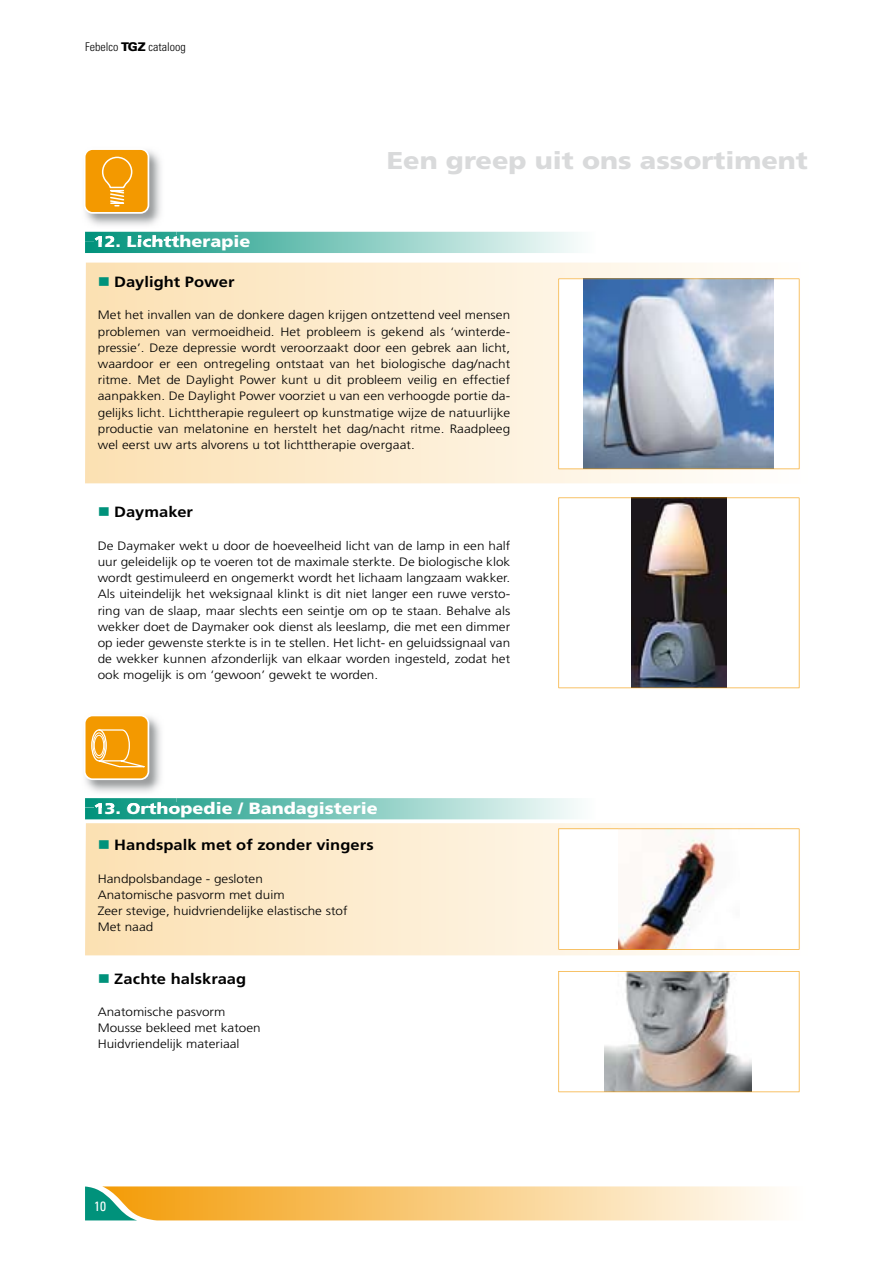
<style>
.page{position:relative;width:893px;height:1263px;background:#fff}
.page>*{position:absolute;margin:0;border:0;box-sizing:border-box;transform-origin:0 0}
.t1{font:900 24.3px "Frutiger LT Std";color:#d9dadb;scale:1.11 1}
.t2{font:900 16.2px "Frutiger LT Std";color:#fff;scale:1.11 1}
.t3{font:700 14.85px "Frutiger LT Std";letter-spacing:.005em;color:#000;scale:1.11 1}
.t4{font:condensed 13.5px "Univers LT Std";color:#fff}
.t5{font:300 12.15px/16.2px "Frutiger LT Std";color:#000;text-align:justify;scale:1.11 1}
.t6{font:300 condensed 12px "Univers LT Std";color:#000}
.s1{font-weight:900;font-stretch:normal}
.s2{color:#00927b}
</style>
<div class="page">
<svg style="left:85px;top:1186px;width:692px;height:34px;background:#efcb84"></svg>
<svg style="left:85px;top:232px;width:493px;height:21px;background:#83cabf"></svg>
<svg style="left:85px;top:798px;width:493px;height:21px;background:#84cabf"></svg>
<svg style="left:85px;top:263px;width:715px;height:220px;background:#fceacc"></svg>
<svg style="left:558px;top:279px;width:241px;height:190px"></svg>
<svg style="left:558px;top:497px;width:241px;height:191px"></svg>
<svg style="left:85px;top:823px;width:715px;height:132px;background:#fceacc"></svg>
<svg style="left:558px;top:828px;width:241px;height:122px"></svg>
<svg style="left:558px;top:971px;width:241px;height:121px"></svg>
<img style="left:85px;top:150px;width:92px;height:82px">
<img style="left:85px;top:232px;width:92px;height:9px">
<img style="left:95px;top:235px;width:82px;height:6px">
<div style="left:85px;top:149px;width:63px;height:64px;background:#f39900;border-radius:8px"></div>
<div style="left:84px;top:148px;width:65px;height:66px;border:2px solid #fff;border-radius:8px"></div>
<svg style="left:101px;top:156px;width:32px;height:50px"></svg>
<img style="left:85px;top:716px;width:76px;height:77px">
<img style="left:85px;top:798px;width:92px;height:9px">
<img style="left:95px;top:802px;width:82px;height:5px">
<div style="left:85px;top:715px;width:63px;height:64px;background:#f39900;border-radius:8px"></div>
<div style="left:84px;top:715px;width:65px;height:65px;border:2px solid #fff;border-radius:8px"></div>
<svg style="left:91px;top:729px;width:62px;height:39px"></svg>
<div style="left:93px;top:732px;width:12px;height:26px;border:1px solid #fff;border-radius:50%"></div>
<div style="left:94px;top:735px;width:10px;height:21px;border:1px solid #fff;border-radius:50%"></div>
<p class="t6" style="left:85px;top:40px;width:102px">Febelco <span class="s1">TGZ</span> cataloog</p>
<h1 class="t1" style="left:387px;top:146px;width:381px">Een greep uit ons assortiment</h1>
<h2 class="t2" style="left:94px;top:232px;width:143px">12. Lichttherapie</h2>
<p class="t3" style="left:98px;top:273px;width:125px"><span class="s2">■</span> Daylight Power</p>
<p class="t5" style="left:98px;top:307px;width:373px">Met het invallen van de donkere dagen krijgen ontzettend veel mensen problemen van vermoeidheid. Het probleem is gekend als ‘winterde&shy;pressie’. Deze depressie wordt veroorzaakt door een gebrek aan licht, waardoor er een ontregeling ontstaat van het biologische dag/nacht ritme. Met de Daylight Power kunt u dit probleem veilig en effectief aanpakken. De Daylight Power voorziet u van een verhoogde portie da&shy;gelijks licht. Lichttherapie reguleert op kunstmatige wijze de natuurlijke productie van melatonine en herstelt het dag/nacht ritme. Raadpleeg wel eerst uw arts alvorens u tot lichttherapie overgaat.</p>
<p class="t3" style="left:98px;top:503px;width:87px"><span class="s2">■</span> Daymaker</p>
<p class="t5" style="left:98px;top:538px;width:373px">De Daymaker wekt u door de hoeveelheid licht van de lamp in een half uur geleidelijk op te voeren tot de maximale sterkte. De biologische klok wordt gestimuleerd en ongemerkt wordt het lichaam langzaam wakker.<br>Als uiteindelijk het weksignaal klinkt is dit niet langer een ruwe versto&shy;ring van de slaap, maar slechts een seintje om op te staan. Behalve als wekker doet de Daymaker ook dienst als leeslamp, die met een dimmer op ieder gewenste sterkte is in te stellen. Het licht- en geluidssignaal van de wekker kunnen afzonderlijk van elkaar worden ingesteld, zodat het ook mogelijk is om ‘gewoon’ gewekt te worden.</p>
<h2 class="t2" style="left:94px;top:799px;width:258px">13. Orthopedie / Bandagisterie</h2>
<p class="t3" style="left:98px;top:836px;width:250px"><span class="s2">■</span> Handspalk met of zonder vingers</p>
<p class="t5" style="left:98px;top:871px;width:227px;text-align:left">Handpolsbandage - gesloten<br>Anatomische pasvorm met duim<br>Zeer stevige, huidvriendelijke elastische stof<br>Met naad</p>
<p class="t3" style="left:98px;top:970px;width:135px"><span class="s2">■</span> Zachte halskraag</p>
<p class="t5" style="left:98px;top:1004px;width:148px;text-align:left">Anatomische pasvorm<br>Mousse bekleed met katoen<br>Huidvriendelijk materiaal</p>
<p class="t4" style="left:94px;top:1197px;width:13px">10</p>
</div>
